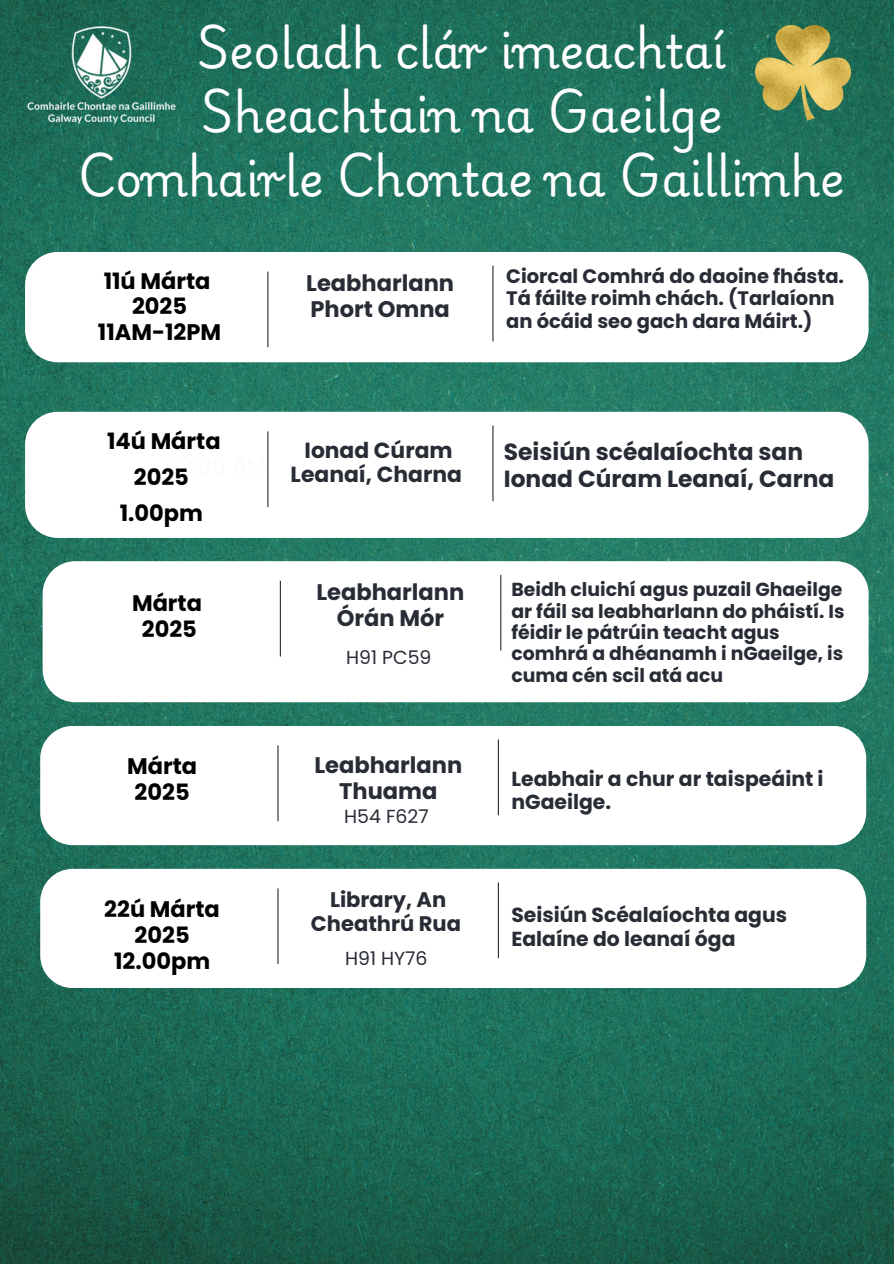
<style>
.page{position:relative;width:894px;height:1264px;background:#fff}
.page>*{position:absolute;margin:0;border:0;box-sizing:border-box;transform-origin:0 0}
.t1{font:45.75px/64.2px "Playwrite US Modern";color:#fff;text-align:center}
.t2{font:700 23.4px/27px "Poppins";color:#282c35}
.t3{font:700 22.5px/25.8px "Poppins";color:#000;text-align:center}
.t4{font:700 22.5px/25.8px "Poppins";color:#282c35;text-align:center}
.t5{font:700 21.9px/24.8px "Poppins";color:#282c35;text-align:center}
.t6{font:700 21px/23.7px "Poppins";color:#282c35;text-align:center}
.t7{font:700 20.4px/23.7px "Poppins";color:#282c35}
.t8{font:700 19.5px/22.5px "Poppins";color:#282c35}
.t9{font:700 18.9px/21.3px "Poppins";color:#282c35}
.t10{font:18.9px "Poppins";color:#282c35}
</style>
<div class="page">
<img style="left:0;top:0;width:893px;height:1263px">
<div style="left:43px;top:561px;width:825px;height:141px;background:#fff;border-radius:33px"></div>
<hr style="left:280px;top:581px;width:1px;height:75px;background:#282c35">
<hr style="left:500px;top:575px;width:1px;height:75px;background:#282c35">
<div style="left:40px;top:726px;width:825px;height:119px;background:#fff;border-radius:33px"></div>
<hr style="left:277px;top:745px;width:1px;height:76px;background:#282c35">
<hr style="left:497px;top:739px;width:2px;height:76px;background:#282c35">
<div style="left:40px;top:868px;width:825px;height:120px;background:#fff;border-radius:33px"></div>
<hr style="left:277px;top:888px;width:1px;height:76px;background:#282c35">
<hr style="left:497px;top:882px;width:2px;height:76px;background:#282c35">
<img style="left:21px;top:19px;width:162px;height:112px">
<img style="left:755px;top:25px;width:95px;height:96px">
<div style="left:25px;top:412px;width:843px;height:126px;background:#fff;border-radius:33px"></div>
<hr style="left:267px;top:431px;width:1px;height:76px;background:#282c35">
<hr style="left:492px;top:425px;width:1px;height:76px;background:#282c35">
<div style="left:25px;top:252px;width:843px;height:110px;background:#fff;border-radius:33px"></div>
<hr style="left:267px;top:271px;width:1px;height:76px;background:#282c35">
<hr style="left:492px;top:265px;width:1px;height:76px;background:#282c35">
<h3 class="t1" style="left:78px;top:20px;width:767px">Seoladh clár imeachtaí<br>Sheachtain na Gaeilge<br>Comhairle Chontae na Gaillimhe</h3>
<h3 class="t3" style="left:98px;top:268px;width:125px">11ú Márta<br>2025<br>11AM-12PM</h3>
<h4 class="t3" style="left:107px;top:423px;width:115px;line-height:36px">14ú Márta<br>2025<br>1.00pm</h4>
<p class="t3" style="left:132px;top:590px;width:71px">Márta<br>2025</p>
<p class="t3" style="left:127px;top:753px;width:71px">Márta<br>2025</p>
<h2 class="t3" style="left:104px;top:896px;width:117px">22ú Márta<br>2025<br>12.00pm</h2>
<p class="t4" style="left:306px;top:270px;width:149px;text-align:left">Leabharlann<br>Phort Omna</p>
<p class="t8" style="left:506px;top:265px;width:339px">Ciorcal Comhrá do daoine fhásta.<br>Tá fáilte roimh chách. (Tarlaíonn an ócáid seo gach dara Máirt.)</p>
<h3 class="t5" style="left:290px;top:437px;width:173px">Ionad Cúram<br>Leanaí, Charna</h3>
<h3 class="t2" style="left:503px;top:438px;width:332px">Seisiún scéalaíochta san<br>Ionad Cúram Leanaí, Carna</h3>
<p class="t4" style="left:316px;top:579px;width:149px">Leabharlann<br>Órán Mór</p>
<h1 class="t9" style="left:511px;top:579px;width:334px">Beidh cluichí agus puzail Ghaeilge ar fáil sa leabharlann do pháistí. Is féidir le pátrúin teacht agus comhrá a dhéanamh i nGaeilge, is cuma cén scil atá acu</h1>
<h3 class="t10" style="left:346px;top:644px;width:87px">H91 PC59</h3>
<p class="t4" style="left:314px;top:752px;width:149px">Leabharlann<br>Thuama</p>
<p class="t10" style="left:344px;top:803px;width:86px">H54 F627</p>
<h3 class="t6" style="left:311px;top:888px;width:151px">Library, An<br>Cheathrú Rua</h3>
<p class="t10" style="left:345px;top:944px;width:84px">H91 HY76</p>
<h3 class="t7" style="left:511px;top:766px;width:313px">Leabhair a chur ar taispeáint i nGaeilge.</h3>
<p class="t7" style="left:511px;top:903px;width:277px">Seisiún Scéalaíochta agus</p>
<h3 class="t7" style="left:511px;top:927px;width:226px">Ealaíne do leanaí óga</h3>
</div>
